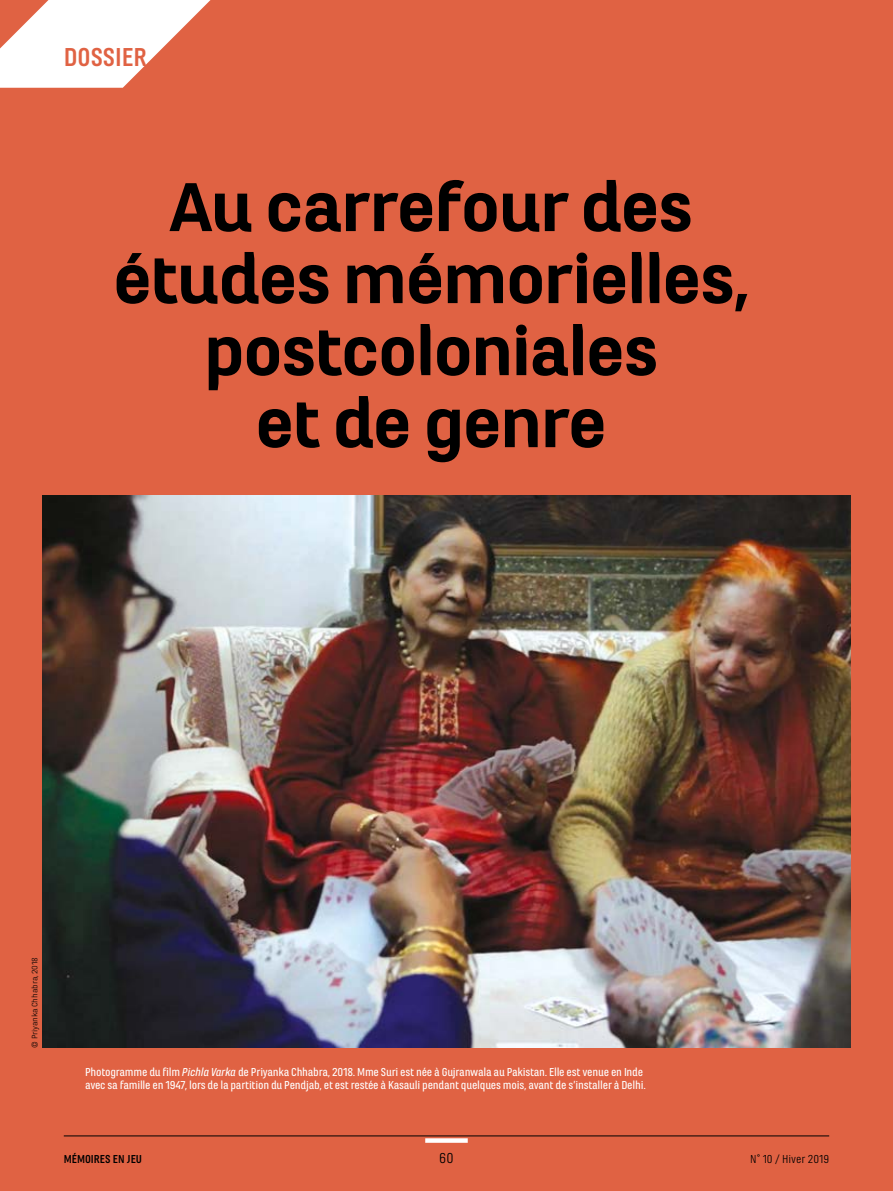
<style>
.page{position:relative;width:893px;height:1191px;background:#e06243}
.page>*{position:absolute;margin:0;border:0;box-sizing:border-box;transform-origin:0 0}
.t1{font:900 72px/72px "Marianina X Wd FY";letter-spacing:-.035em;color:#000;text-align:center}
.t2{font:700 27px "Marianina Wd FY";color:#e06243}
.t3{font:15px "Marianina Wd FY";color:#000}
.t4{font:500 12px/13.5px "Marianina Wd FY";letter-spacing:-.02em;color:#fff}
.t5{font:12px "Marianina Wd FY";color:#000}
.t6{font:700 12px "Marianina Wd FY";color:#000}
.t7{font:8.25px "Marianina X Wd FY";letter-spacing:-.02em;color:#000}
.s1{font-style:italic}
</style>
<div class="page">
<svg style="left:0;top:0;width:211px;height:88px"></svg>
<svg style="left:425px;top:1138px;width:43px;height:4px"></svg>
<hr style="left:64px;top:1135px;width:765px;height:1px;background:#000">
<img style="left:43px;top:495px;width:807px;height:552px">
<h2 class="t2" style="left:64px;top:42px;width:85px">DOSSIER</h2>
<h1 class="t1" style="left:113px;top:171px;width:638px">Au carrefour des études mémorielles, postcoloniales<br>et de genre</h1>
<p class="t7" style="left:30px;top:1047px;width:92px;rotate:-90deg">© Priyanka Chhabra, 2018</p>
<p class="t4" style="left:85px;top:1065px;width:562px">Photogramme du film <span class="s1">Pichla Varka</span> de Priyanka Chhabra, 2018. Mme Suri est née à Gujranwala au Pakistan. Elle est venue en Inde avec sa famille en 1947, lors de la partition du Pendjab, et est restée à Kasauli pendant quelques mois, avant de s’installer à Delhi.</p>
<p class="t6" style="left:64px;top:1152px;width:80px">MÉMOIRES EN JEU</p>
<p class="t3" style="left:439px;top:1149px;width:16px">60</p>
<p class="t5" style="left:750px;top:1152px;width:80px">N° 10 / Hiver 2019</p>
</div>
